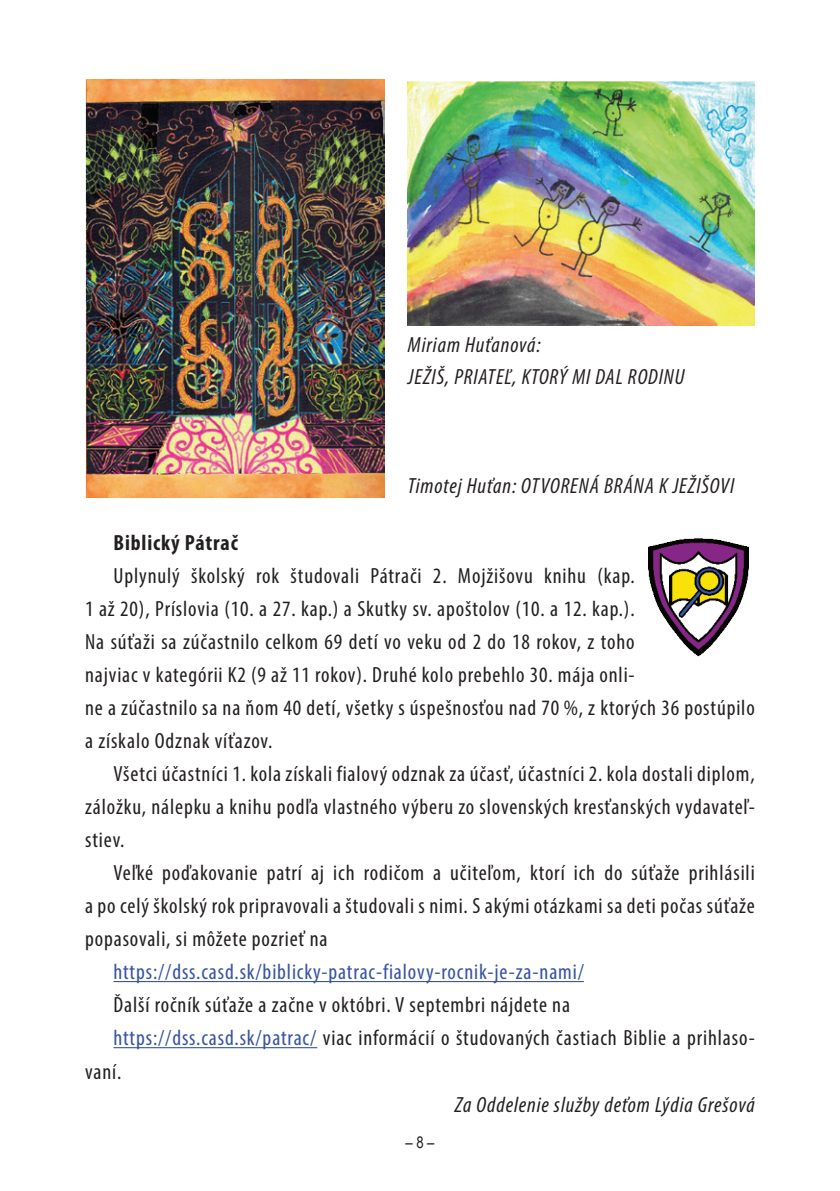
<style>
.page{position:relative;width:840px;height:1191px;background:#fff}
.page>*{position:absolute;margin:0;border:0;box-sizing:border-box;transform-origin:0 0}
.t1{font:condensed 22px/33px "Myriad Pro";letter-spacing:.04em;color:#231f20;text-align:justify}
.t2{font:italic condensed 22px/32px "Myriad Pro";letter-spacing:.04em;color:#231f20}
.t3{font:condensed 22px "Myriad Pro";letter-spacing:.04em;color:#3853a3}
.t4{font:700 condensed 22px "Myriad Pro";letter-spacing:.04em;color:#231f20}
.t5{font:16px "Arial Narrow";color:#231f20}
.s1{color:#3853a3}
</style>
<div class="page">
<hr style="left:113px;top:981px;width:470px;height:1px;background:#3853a3">
<hr style="left:113px;top:1047px;width:204px;height:1px;background:#3853a3">
<img style="left:85px;top:79px;width:299px;height:418px">
<img style="left:408px;top:81px;width:346px;height:245px">
<img style="left:648px;top:538px;width:101px;height:118px">
<p class="t2" style="left:408px;top:329px;width:278px">Miriam Huťanová:<br>JEŽIŠ, PRIATEĽ, KTORÝ MI DAL RODINU</p>
<p class="t2" style="left:408px;top:470px;width:328px">Timotej Huťan: OTVORENÁ BRÁNA K JEŽIŠOVI</p>
<p class="t4" style="left:113px;top:528px;width:126px">Biblický Pátrač</p>
<p class="t1" style="left:85px;top:558px;width:670px;text-align:left;text-indent:28px">Uplynulý školský rok študovali Pátrači 2. Mojžišovu knihu (kap.<br>1 až 20), Príslovia (10. a 27. kap.) a Skutky sv. apoštolov (10. a 12. kap.).<br>Na súťaži sa zúčastnilo celkom 69 detí vo veku od 2 do 18 rokov, z toho<br>najviac v kategórii K2 (9 až 11 rokov). Druhé kolo prebehlo 30. mája onli-<br>ne a zúčastnilo sa na ňom 40 detí, všetky s úspešnosťou nad 70 %, z ktorých 36 postúpilo a získalo Odznak víťazov.</p>
<p class="t1" style="left:85px;top:757px;width:671px;text-indent:28px">Všetci účastníci 1. kola získali fialový odznak za účasť, účastníci 2. kola dostali diplom, záložku, nálepku a knihu podľa vlastného výberu zo slovenských kresťanských vydavateľ&shy;stiev.</p>
<p class="t1" style="left:85px;top:856px;width:670px;text-indent:28px">Veľké poďakovanie patrí aj ich rodičom a učiteľom, ktorí ich do súťaže prihlásili a po celý školský rok pripravovali a študovali s nimi. S akými otázkami sa deti počas súťaže popasovali, si môžete pozrieť na</p>
<p class="t3" style="left:113px;top:958px;width:471px">https://dss.casd.sk/biblicky-patrac-fialovy-rocnik-je-za-nami/</p>
<p class="t1" style="left:113px;top:988px;width:458px">Ďalší ročník súťaže a začne v októbri. V septembri nájdete na</p>
<p class="t1" style="left:113px;top:1021px;width:642px"><span class="s1">https://dss.casd.sk/patrac/</span> viac informácií o študovaných častiach Biblie a prihlaso-</p>
<p class="t1" style="left:85px;top:1054px;width:38px">vaní.</p>
<p class="t2" style="left:454px;top:1088px;width:301px">Za Oddelenie služby deťom Lýdia Grešová</p>
<p class="t5" style="left:405px;top:1130px;width:31px">– 8 –</p>
</div>
